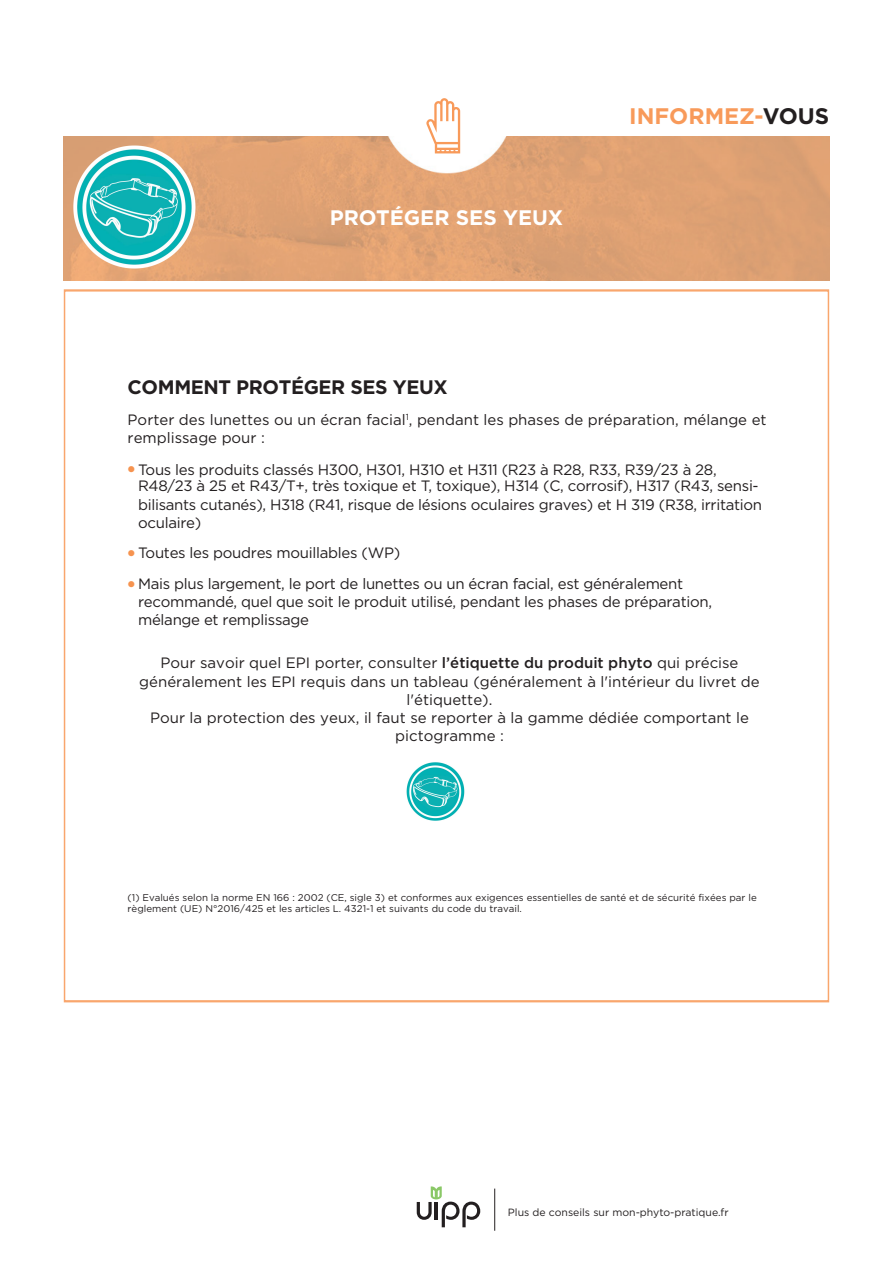
<style>
.page{position:relative;width:893px;height:1263px;background:#fff}
.page>*{position:absolute;margin:0;border:0;box-sizing:border-box;transform-origin:0 0}
.t1{font:700 22.5px "Gotham";color:#f89a5a}
.t2{font:700 21px "Gotham";color:#fff}
.t3{font:700 19.5px "Gotham";letter-spacing:-.02em;color:#231f20}
.t4{font:15px/18px "Gotham";letter-spacing:-.02em;color:#231f20}
.t5{font:15px/18px "Gotham";color:#231f20;text-align:center}
.t6{font:10.5px "Gotham";color:#231f20}
.t7{font:9.75px/10.5px "Gotham";color:#231f20}
.s1{color:#231f20}
.s2{color:#f6934f}
.s3{font-weight:500}
</style>
<div class="page">
<svg style="left:417px;top:1186px;width:63px;height:41px"></svg>
<hr style="left:494px;top:1188px;width:1px;height:43px;background:#231f20">
<svg style="left:426px;top:98px;width:34px;height:55px"></svg>
<img style="left:64px;top:138px;width:141px;height:141px">
<img style="left:406px;top:762px;width:59px;height:59px">
<p class="t2" style="left:330px;top:205px;width:235px">PROTÉGER SES YEUX</p>
<p class="t1" style="left:629px;top:103px;width:202px">INFORMEZ-<span class="s1">VOUS</span></p>
<p class="t3" style="left:128px;top:375px;width:322px">COMMENT PROTÉGER SES YEUX</p>
<p class="t5" style="left:128px;top:410px;width:640px;text-align:left">Porter des lunettes ou un écran facial<sup>1</sup>, pendant les phases de préparation, mélange et remplissage pour :</p>
<p class="t4" style="left:138px;top:461px;width:622px;line-height:15.9px;text-indent:-10px"><span class="s2">●</span> Tous les produits classés H300, H301, H310 et H311 (R23 à R28, R33, R39/23 à 28,<br>R48/23 à 25 et R43/T+, très toxique et T, toxique), H314 (C, corrosif), H317 (R43, sensi-</p>
<p class="t4" style="left:138px;top:496px;width:626px;line-height:17.4px">bilisants cutanés), H318 (R41, risque de lésions oculaires graves) et H 319 (R38, irritation oculaire)</p>
<p class="t4" style="left:128px;top:544px;width:274px"><span class="s2">●</span> Toutes les poudres mouillables (WP)</p>
<p class="t4" style="left:138px;top:575px;width:575px;text-indent:-10px"><span class="s2">●</span> Mais plus largement, le port de lunettes ou un écran facial, est généralement recommandé, quel que soit le produit utilisé, pendant les phases de préparation, mélange et remplissage</p>
<p class="t5" style="left:139px;top:652px;width:622px;line-height:19.6px">Pour savoir quel EPI porter, consulter <span class="s3">l’étiquette du produit phyto</span> qui précise généralement les EPI requis dans un tableau (généralement à l'intérieur du livret de</p>
<p class="t5" style="left:150px;top:691px;width:600px">l'étiquette).<br>Pour la protection des yeux, il faut se reporter à la gamme dédiée comportant le pictogramme :</p>
<p class="t7" style="left:128px;top:893px;width:631px">(1) Evalués selon la norme EN 166 : 2002 (CE, sigle 3) et conformes aux exigences essentielles de santé et de sécurité fixées par le règlement (UE) N°2016/425 et les articles L. 4321-1 et suivants du code du travail.</p>
<p class="t6" style="left:508px;top:1205px;width:222px">Plus de conseils sur mon-phyto-pratique.fr</p>
</div>
